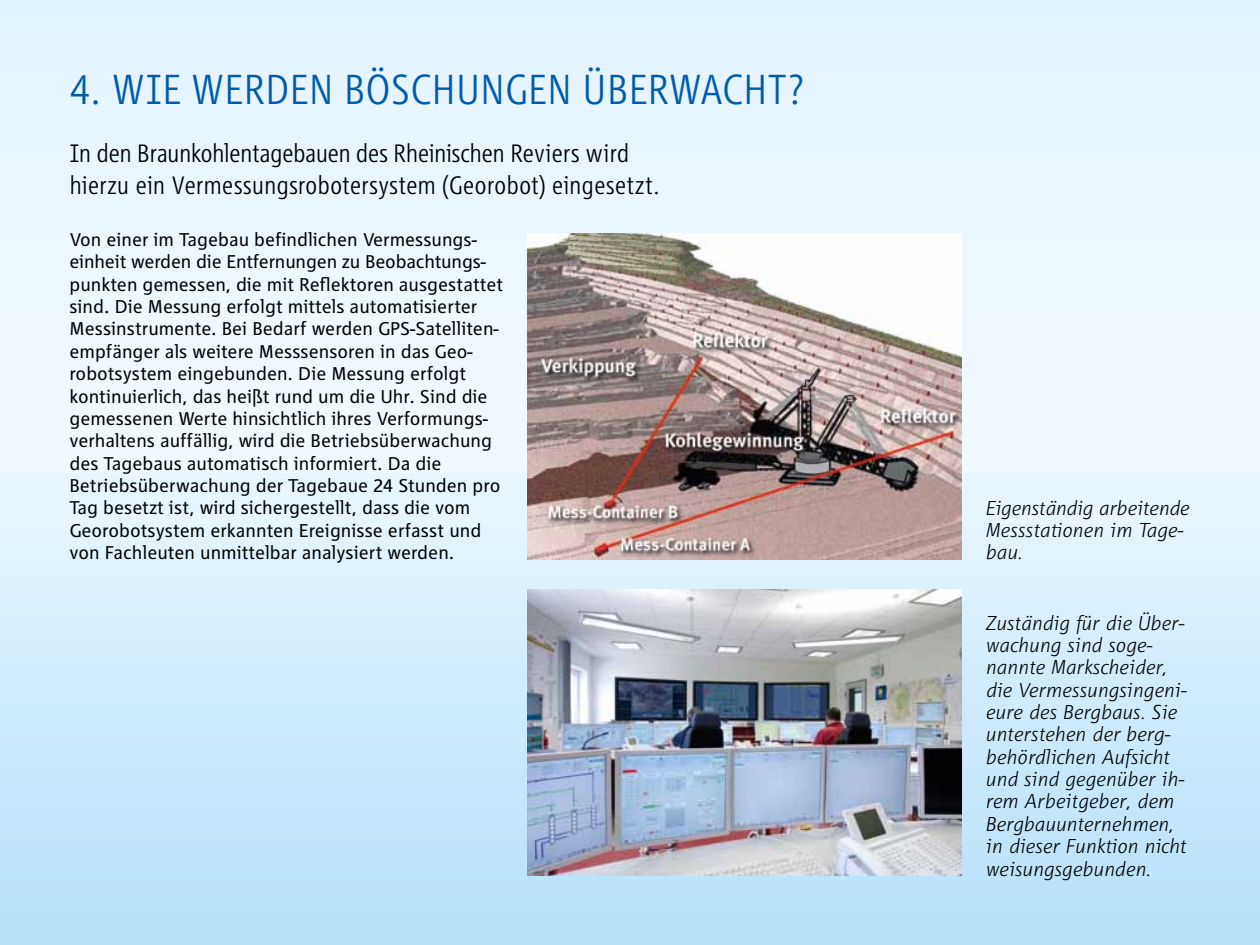
<style>
.page{position:relative;width:1260px;height:945px;background:#fff}
.page>*{position:absolute;margin:0;border:0;box-sizing:border-box;transform-origin:0 0}
.t1{font:300 condensed 43.75px "RWE Corporate";letter-spacing:-.005em;color:#005ca9}
.t2{font:300 condensed 26.25px/31.5px "RWE Corporate";letter-spacing:-.005em;color:#000}
.t3{font:italic 300 21px/22.4px "RWE Corporate";color:#000}
.t4{font:19.25px/22.4px "RWE Corporate";color:#000}
</style>
<div class="page">
<div style="left:0;top:472px;width:1260px;height:473px;background:linear-gradient(to bottom,#e9f6fe,#b5e1f9)"></div>
<div style="left:0;top:0;width:1260px;height:472px;background:#eaf6fe"></div>
<img style="left:528px;top:590px;width:433px;height:286px">
<img style="left:528px;top:233px;width:433px;height:326px">
<h1 class="t1" style="left:69px;top:65px;width:737px">4. Wie werden Böschu ngen überwacht?</h1>
<h2 class="t2" style="left:69px;top:138px;width:592px">In den Braunkohlentagebauen des Rheinischen Reviers wird hierzu ein Vermessungsrobotersystem (Georobot) eingesetzt.</h2>
<p class="t4" style="left:69px;top:228px;width:435px">Von einer im Tagebau befindlichen Vermessungs&shy;einheit werden die Entfernungen zu Beobachtungs&shy;punkten gemessen, die mit Reflektoren ausgestattet sind. Die Messung erfolgt mittels automatisierter Messinstrumente. Bei Bedarf werden GPS-Satelliten&shy;empfänger als weitere Messsensoren in das Geo&shy;robotsystem eingebunden. Die Messung erfolgt kontinuierlich, das heißt rund um die Uhr. Sind die gemessenen Werte hinsichtlich ihres Verformungs&shy;verhaltens auffällig, wird die Betriebsüberwachung des Tagebaus automatisch informiert. Da die Betriebsüberwachung der Tagebaue 24 Stunden pro Tag besetzt ist, wird sichergestellt, dass die vom Georobotsystem erkannten Ereignisse erfasst und von Fachleuten unmittelbar analysiert werden.</p>
<p class="t3" style="left:986px;top:497px;width:205px">Eigenständig arbeitende<br>Messstationen im Tage&shy;bau.</p>
<p class="t3" style="left:986px;top:612px;width:202px">Zuständig für die Über&shy;wachung sind soge&shy;nannte Markscheider, die Vermessungsingeni&shy;eure des Bergbaus. Sie unterstehen der berg&shy;behördlichen Aufsicht und sind gegenüber ih&shy;rem Arbeitgeber, dem<br>Bergbauunternehmen, in dieser Funktion nicht weisungsgebunden.</p>
</div>
